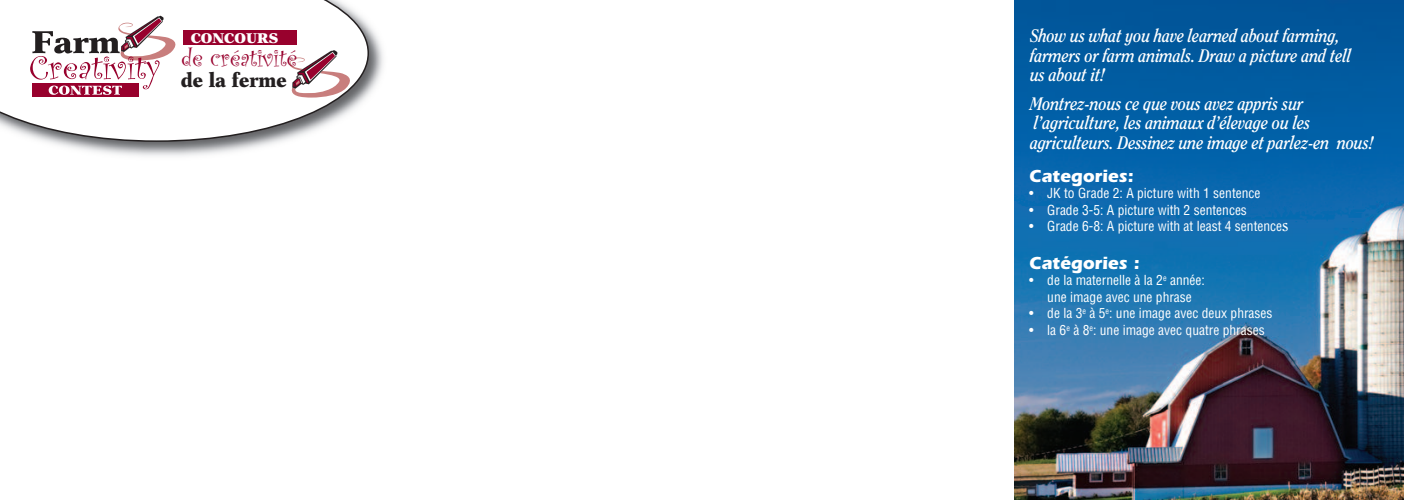
<style>
.page{position:relative;width:1404px;height:500px;background:#fff}
.page>*{position:absolute;margin:0;border:0;box-sizing:border-box;transform-origin:0 0}
.t1{font:25.2px "Curlz";color:#98012d}
.t2{font:900 19.95px "New Aster";color:#231f20;scale:.9 1}
.t3{font:italic 700 18px/19.5px "Clearface";letter-spacing:-.01em;color:#fff;scale:.9 1}
.t4{font:700 18px "Itc Eras";color:#fff}
.t5{font:900 14.1px "New Aster";color:#fff}
.t6{font:condensed 13.5px/16.5px "Helvetica";color:#fff;text-align:center}
.s1{font-family:"Clearface";font-stretch:normal;font-size:16.5px}
</style>
<div class="page">
<img style="left:48px;top:25px;width:335px;height:131px">
<svg style="left:0;top:0;width:369px;height:142px"></svg>
<img style="left:1014px;top:0;width:390px;height:500px">
<div style="left:32px;top:83px;width:107px;height:14px;background:#98012d"></div>
<svg style="left:30px;top:16px;width:150px;height:79px"></svg>
<svg style="left:285px;top:50px;width:65px;height:47px"></svg>
<div style="left:184px;top:31px;width:113px;height:14px;background:#98012d"></div>
<p class="t5" style="left:191px;top:32px;width:89px">CONCOURS</p>
<h1 class="t1" style="left:181px;top:40px;width:117px">de créativité</h1>
<h2 class="t2" style="left:181px;top:72px;width:119px">de la ferme</h2>
<h3 class="t3" style="left:1030px;top:27px;width:358px">Show us what you have learned about farming, farmers or farm animals. Draw a picture and tell us about it!</h3>
<h3 class="t3" style="left:1030px;top:95px;width:384px">Montrez-nous ce que vous avez appris sur l’agriculture, les animaux d’élevage ou les agriculteurs. Dessinez une image et parlez-en nous!</h3>
<h3 class="t4" style="left:1029px;top:169px;width:106px">Categories:</h3>
<p class="t6" style="left:1029px;top:185px;width:233px">• JK to Grade 2: A picture with 1 sentence</p>
<p class="t6" style="left:1029px;top:202px;width:219px">• Grade 3-5: A picture with 2 sentences</p>
<p class="t6" style="left:1029px;top:218px;width:261px">• Grade 6-8: A picture with at least 4 sentence<span class="s1">s</span></p>
<h3 class="t4" style="left:1029px;top:256px;width:112px">Catégories :</h3>
<p class="t6" style="left:1029px;top:272px;width:177px">• de la maternelle à la 2<sup>e</sup> année: une image avec une phrase</p>
<p class="t6" style="left:1029px;top:305px;width:245px">• de la 3<sup>e</sup> à 5<sup>e</sup>: une image avec deux phrases</p>
<p class="t6" style="left:1029px;top:322px;width:237px">• la 6<sup>e</sup> à 8<sup>e</sup>: une image avec quatre phrases</p>
</div>
